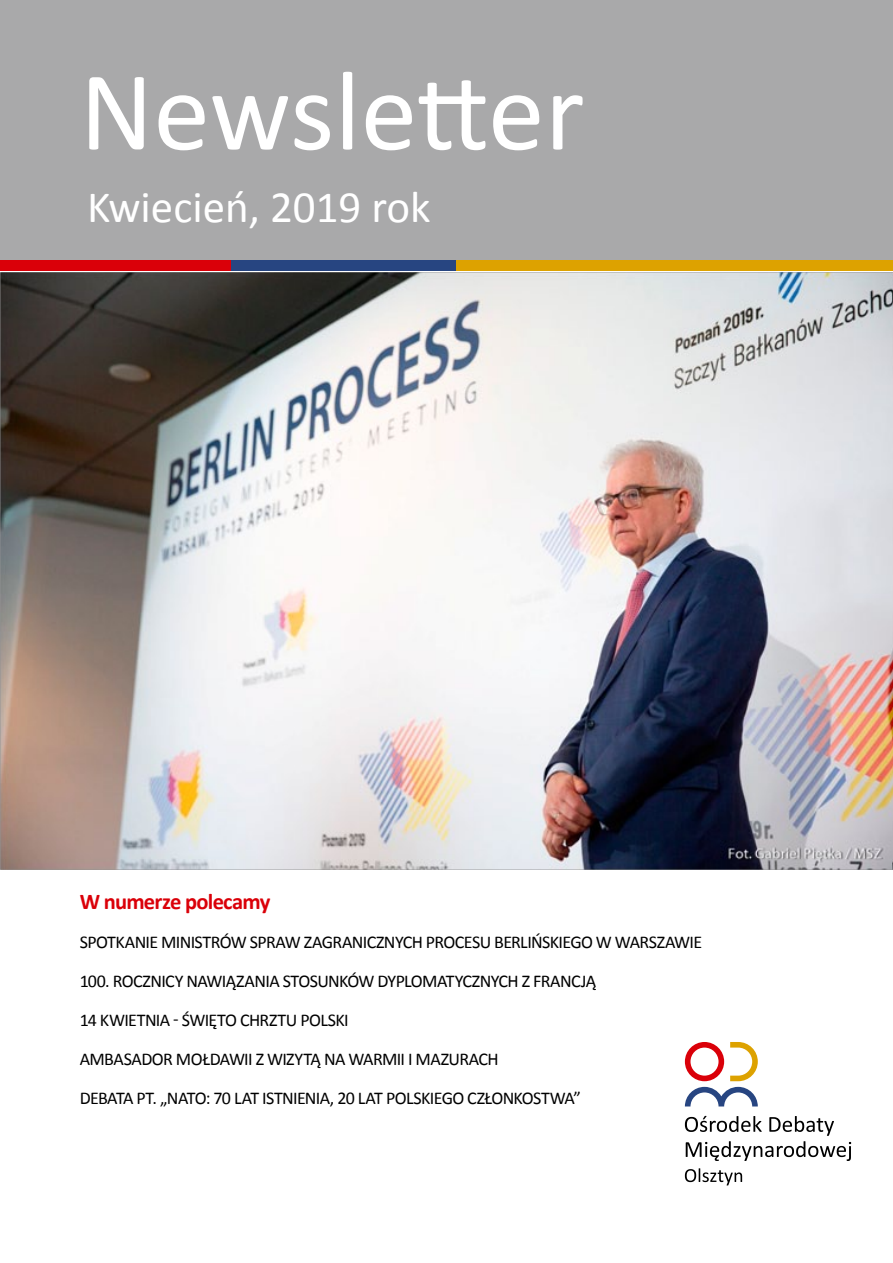
<style>
.page{position:relative;width:893px;height:1263px;background:#fff}
.page>*{position:absolute;margin:0;border:0;box-sizing:border-box;transform-origin:0 0}
.t1{font:114px "Calibri";color:#fff}
.t2{font:45px "Calibri";color:#fff}
.t3{font:700 22.5px "Calibri";letter-spacing:-.035em;color:#da0009}
.t4{font:18px/39px "Calibri";letter-spacing:-.035em;color:#000}
</style>
<div class="page">
<div style="left:0;top:0;width:893px;height:271px;background:#a9a9aa"></div>
<div style="left:456px;top:261px;width:437px;height:10px;background:#dda200"></div>
<div style="left:231px;top:261px;width:225px;height:10px;background:#274581"></div>
<div style="left:0;top:261px;width:231px;height:10px;background:#da0009"></div>
<svg style="left:685px;top:1116px;width:166px;height:45px"></svg>
<svg style="left:685px;top:1042px;width:39px;height:39px"></svg>
<svg style="left:685px;top:1087px;width:73px;height:19px"></svg>
<svg style="left:730px;top:1042px;width:28px;height:39px"></svg>
<svg style="left:685px;top:1168px;width:57px;height:17px"></svg>
<img style="left:0;top:273px;width:893px;height:597px">
<h1 class="t1" style="left:80px;top:41px;width:506px">NEWSLETTER</h1>
<h2 class="t2" style="left:87px;top:179px;width:345px">KWIECIEŃ, 2019 ROK</h2>
<p class="t3" style="left:80px;top:888px;width:192px">W numerze polecamy</p>
<p class="t4" style="left:80px;top:922px;width:624px">SPOTKAN IE MIN ISTRÓW SPRAW ZAGRAN ICZNYCH PROCESU BERLIŃSKIEGO W WARSZAWIE 100. ROCZN ICY NAWIĄZAN IA STOSUNKÓW DYPLOMATYCZNYCH Z FRAN CJĄ<br>14 KWIETN IA - ŚWIĘTO CHRZTU POLSKI<br>AM BASADOR</p>
<p class="t4" style="left:176px;top:1039px;width:43px">MOŁDAWII</p>
<p class="t4" style="left:256px;top:1039px;width:22px">ZWIZYTĄ</p>
<p class="t4" style="left:324px;top:1039px;width:35px">NA WARMII</p>
<p class="t4" style="left:80px;top:1039px;width:360px;text-indent:328px">I MAZURACH<br>DEBATA PT. „NATO: 70 LAT ISTNIENIA, 20 LAT POLSKIEGO</p>
<p class="t4" style="left:467px;top:1078px;width:115px">CZŁONKOSTWA”</p>
</div>
